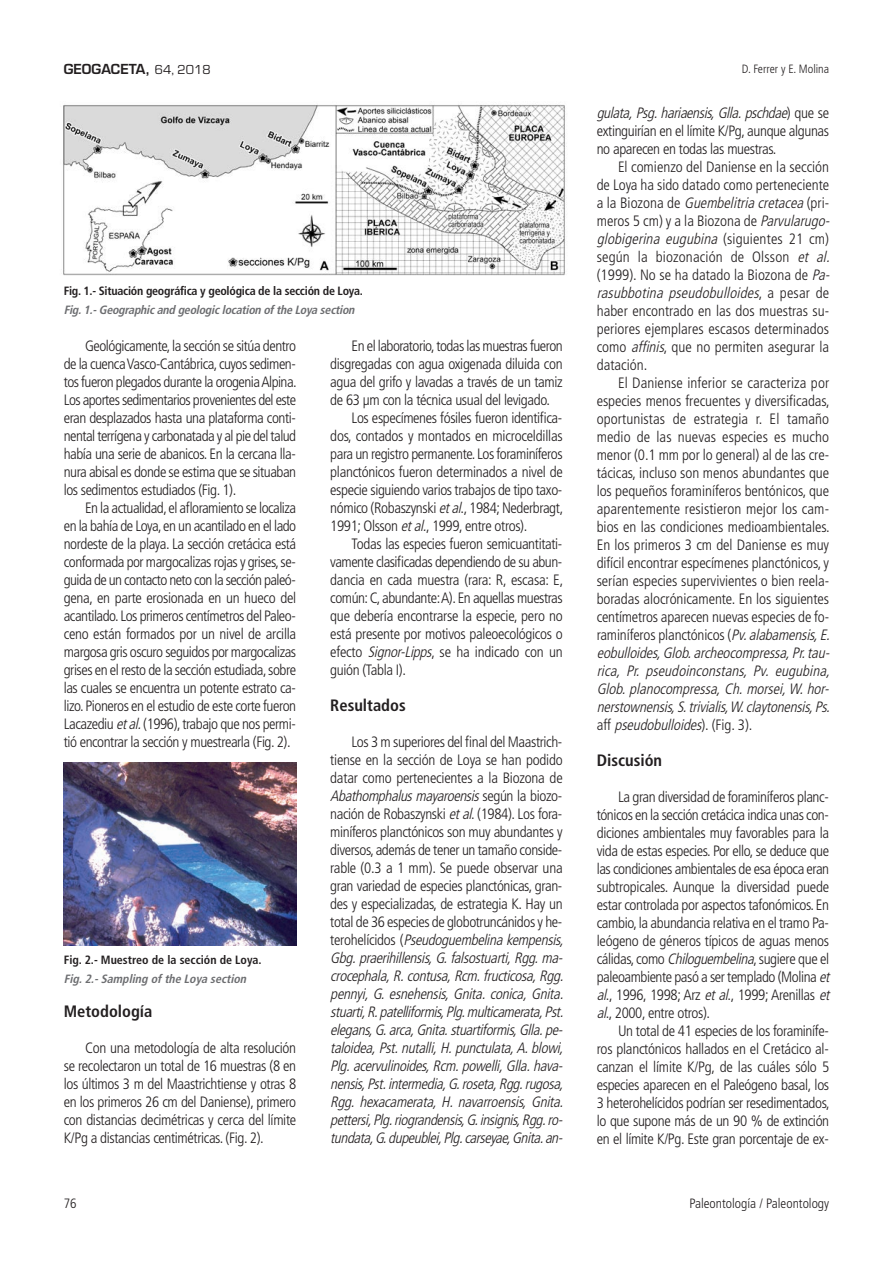
<style>
.page{position:relative;width:893px;height:1263px;background:#fff}
.page>*{position:absolute;margin:0;border:0;box-sizing:border-box;transform-origin:0 0}
.t1{font:700 condensed 16.5px "Frutiger LT Std";color:#231f20}
.t2{font:300 condensed 15px/18px "Frutiger LT Std";letter-spacing:-.02em;color:#231f20;text-align:justify}
.t3{font:italic 300 condensed 15px/18px "Frutiger LT Std";letter-spacing:-.025em;color:#231f20}
.t4{font:300 condensed 15px/18px "Frutiger LT Std";color:#231f20}
.t5{font:300 condensed 13.5px "Frutiger LT Std";color:#231f20}
.t6{font:600 13.5px "Eurostile LT Std";color:#231f20}
.t7{font:italic 700 condensed 12px "Frutiger";color:#6c6d70}
.t8{font:700 condensed 12px "Frutiger";letter-spacing:-.02em;color:#231f20}
.t9{font:700 condensed 12px "Frutiger";color:#231f20}
.t10{font:300 condensed 12px "Frutiger LT Std";color:#231f20}
.s1{font-family:"Eurostile";font-weight:400}
.s2{font-style:italic}
.s3{font-style:normal}
</style>
<div class="page">
<img style="left:63px;top:104px;width:504px;height:172px">
<img style="left:64px;top:762px;width:232px;height:183px">
<p class="t6" style="left:64px;top:64px;width:148px">GEOGACETA, <span class="s1">64, 2018</span></p>
<p class="t10" style="left:742px;top:64px;width:89px">D. Ferrer y E. Molina</p>
<p class="t8" style="left:64px;top:286px;width:301px">Fig. 1.- Situación geográfica y geológica de la sección de Loya.</p>
<p class="t7" style="left:64px;top:305px;width:295px">Fig.1.-Geographicand geologiclocation of the Loya section</p>
<p class="t2" style="left:64px;top:338px;width:234px;text-indent:21px">Geológicamente, la sección se sitúa dentro de la cuenca Vasco-Cantábrica, cuyos sedimen&shy;tos fueron plegados durante la orogenia Alpina.<br>Los aportes sedimentarios provenientes del este eran desplazados hasta una plataforma conti&shy;nental terrígena y carbonatada y al pie del talud había una serie de abanicos. En la cercana lla&shy;nura abisal es donde se estima que se situaban los sedimentos estudiados (Fig. 1).</p>
<p class="t2" style="left:64px;top:500px;width:234px;text-indent:21px">En la actualidad, el afloramiento se localiza en la bahía de Loya, en un acantilado en el lado nordeste de la playa. La sección cretácica está conformada por margocalizas rojas y grises, se&shy;guida de un contacto neto con la sección paleó&shy;gena, en parte erosionada en un hueco del acantilado. Los primeros centímetros del Paleo&shy;ceno están formados por un nivel de arcilla margosa gris oscuro seguidos por margocalizas grises en el resto de la sección estudiada, sobre las cuales se encuentra un potente estrato ca&shy;lizo. Pioneros en el estudio de este corte fueron Lacazediu <span class="s2">etal.</span>(1996), trabajo que nos permi&shy;tió encontrar la sección y muestrearla (Fig. 2).</p>
<p class="t9" style="left:64px;top:955px;width:199px">Fig. 2.- Muestreo de la sección de Loya.</p>
<p class="t7" style="left:64px;top:974px;width:186px">Fig.2.-Sampling of the Loya section</p>
<p class="t1" style="left:64px;top:1005px;width:90px">Metodología</p>
<p class="t2" style="left:64px;top:1040px;width:234px;text-indent:21px">Con una metodología de alta resolución se recolectaron un total de 16 muestras (8 en los últimos 3 m del Maastrichtiense y otras 8 en los primeros 26 cm del Daniense), primero con distancias decimétricas y cerca del límite K/Pg a distancias centimétricas. (Fig. 2).</p>
<p class="t2" style="left:352px;top:338px;width:213px">En el laboratorio, todas las muestras fueron</p>
<p class="t2" style="left:330px;top:356px;width:234px">disgregadas con agua oxigenada diluida con</p>
<p class="t2" style="left:330px;top:374px;width:234px">agua del grifo y lavadas a través de un tamiz</p>
<p class="t2" style="left:330px;top:392px;width:221px">de 63 μm con la técnica usual del levigado.</p>
<p class="t2" style="left:352px;top:410px;width:212px">Los especímenes fósiles fueron identifica-</p>
<p class="t2" style="left:330px;top:428px;width:234px">dos, contados y montados en microceldillas</p>
<p class="t2" style="left:330px;top:446px;width:234px">para un registro permanente. Los foraminíferos</p>
<p class="t2" style="left:330px;top:464px;width:234px">planctónicos fueron determinados a nivel de</p>
<p class="t2" style="left:330px;top:482px;width:234px">especie siguiendo varios trabajos de tipo taxo-</p>
<p class="t2" style="left:330px;top:500px;width:234px">nómico (Robaszynski <span class="s2">etal</span>., 1984; Nederbragt,</p>
<p class="t2" style="left:330px;top:518px;width:199px">1991; Olsson <span class="s2">etal.</span>, 1999, entre otros).</p>
<p class="t2" style="left:351px;top:536px;width:212px">Todas las especies fueron semicuantitati-</p>
<p class="t2" style="left:330px;top:554px;width:234px">vamente clasificadas dependiendo de su abun-</p>
<p class="t2" style="left:330px;top:572px;width:234px">dancia en cada muestra (rara: R, escasa: E,</p>
<p class="t2" style="left:330px;top:590px;width:234px">común: C, abundante: A). En aquellas muestras</p>
<p class="t2" style="left:330px;top:608px;width:234px">que debería encontrarse la especie, pero no</p>
<p class="t2" style="left:330px;top:626px;width:234px">está presente por motivos paleoecológicos o</p>
<p class="t2" style="left:330px;top:644px;width:234px">efecto <span class="s2">Signor-Lipps</span>, se ha indicado con un</p>
<p class="t2" style="left:330px;top:662px;width:77px">guión (Tabla I).</p>
<p class="t1" style="left:330px;top:699px;width:77px">Resultados</p>
<p class="t3" style="left:330px;top:734px;width:238px;text-indent:21px"><span class="s3">Los 3 m superiores del final del Maastrich&shy;tiense en la sección de Loya se han podido datar como pertenecientes a la Biozona de </span>Abathomphalusmayaroensis <span class="s3">s e g ú n l a b i o z o - nación de Robaszynski</span> etal<span class="s3">. (1984). Los fora&shy;miníferos planctónicos son muy abundantes y diversos, además de tener un tamaño conside&shy;rable (0.3 a 1 mm). Se puede observar una gran variedad de especies planctónicas, gran&shy;des y especializadas, de estrategia K. Hay un total de 36 especies de globotruncánidos y he&shy;t e r o h e l í c i d o s (</span> Pseudoguembelina kempensis, Gbg.praerihillensis,G.falsostuarti,Rgg.ma&shy;crocephala,R.contusa,Rcm.fructicosa,Rgg. pennyi, G. esnehensis, Gnita. conica, Gnita. stuarti,R.patelliformis,Plg.multicamerata,Pst. elegans,G.arca,Gnita.stuartiformis,Glla.pe&shy;taloidea,Pst.nutalli,H.punctulata,A.blowi, Plg.acervulinoides,Rcm.powelli,Glla.hava&shy;nensis,Pst.intermedia,G.roseta,Rgg.rugosa, Rgg. hexacamerata, H. navarroensis, Gnita. pettersi,Plg.riograndensis,G.insignis,Rgg.ro&shy;tundata,G.dupeublei,Plg.carseyae,Gnita.an-</p>
<p class="t2" style="left:597px;top:105px;width:234px"><span class="s2">gulata,Psg.hariaensis,Glla.pschdae</span>) q u e s e extinguirían en el límite K/Pg, aunque algunas no aparecen en todas las muestras.</p>
<p class="t4" style="left:597px;top:159px;width:238px;text-indent:21px">El comienzo del Daniense en la sección de Loya ha sido datado como perteneciente a l a B i o z o n a d e <span class="s2">Guembelitria cretacea</span> ( p r i - meros 5 cm) y a la Biozona de <span class="s2">Parvularugo&shy;globigerina eugubina</span> ( s i g u i e n t e s 2 1 c m ) según la biozonación de Olsson <span class="s2">et al. </span>(1999). No se ha datado la Biozona de <span class="s2">Pa&shy;rasubbotina pseudobulloides</span>, a p e s a r d e haber encontrado en las dos muestras su&shy;periores ejemplares escasos determinados como <span class="s2">affinis</span>, que no permiten asegurar la datación.</p>
<p class="t2" style="left:597px;top:375px;width:238px;text-align:left;text-indent:21px">El Daniense inferior se caracteriza por especies menos frecuentes y diversificadas, oportunistas de estrategia r. El tamaño medio de las nuevas especies es mucho menor (0.1 mm por lo general) al de las cre&shy;tácicas, incluso son menos abundantes que los pequeños foraminíferos bentónicos, que aparentemente resistieron mejor los cam&shy;bios en las condiciones medioambientales.<br>En los primeros 3 cm del Daniense es muy difícil encontrar especímenes planctónicos, y serían especies supervivientes o bien reela&shy;boradas alocrónicamente. En los siguientes centímetros aparecen nuevas especies de fo&shy;raminíferos planctónicos (<span class="s2">Pv.alabamensis,E. eobulloides,Glob.archeocompressa,Pr.tau&shy;rica, Pr. pseudoinconstans, Pv. eugubina, Glob.planocompressa,Ch.morsei,W.hor&shy;nerstownensis,S.trivialis,W.claytonensis,Ps. </span>a ff <span class="s2">pseudobulloides</span>) . ( F i g . 3 ) .</p>
<p class="t1" style="left:597px;top:753px;width:67px">Discusión</p>
<p class="t2" style="left:597px;top:789px;width:237px;text-align:left;text-indent:21px">La gran diversidad de foraminíferos planc&shy;tónicos en la sección cretácica indica unas con&shy;diciones ambientales muy favorables para la vida de estas especies. Por ello, se deduce que las condiciones ambientales de esa época eran subtropicales. Aunque la diversidad puede estar controlada por aspectos tafonómicos. En cambio, la abundancia relativa en el tramo Pa&shy;leógeno de géneros típicos de aguas menos cálidas, como <span class="s2">Chiloguembelina</span>, sugiere que el paleoambiente pasó a ser templado (Molina <span class="s2">et al</span>., 1996, 1998; Arz <span class="s2">etal</span>., 1999; Arenillas <span class="s2">et al</span>., 2000, entre otros).</p>
<p class="t2" style="left:597px;top:1023px;width:234px;text-indent:21px">Un total de 41 especies de los foraminífe&shy;ros planctónicos hallados en el Cretácico al&shy;canzan el límite K/Pg, de las cuáles sólo 5 especies aparecen en el Paleógeno basal, los 3 heterohelícidos podrían ser resedimentados, lo que supone más de un 90 % de extinción en el límite K/Pg. Este gran porcentaje de ex-</p>
<p class="t5" style="left:64px;top:1198px;width:14px">76</p>
<p class="t5" style="left:689px;top:1198px;width:141px">Paleontología / Paleontology</p>
</div>
